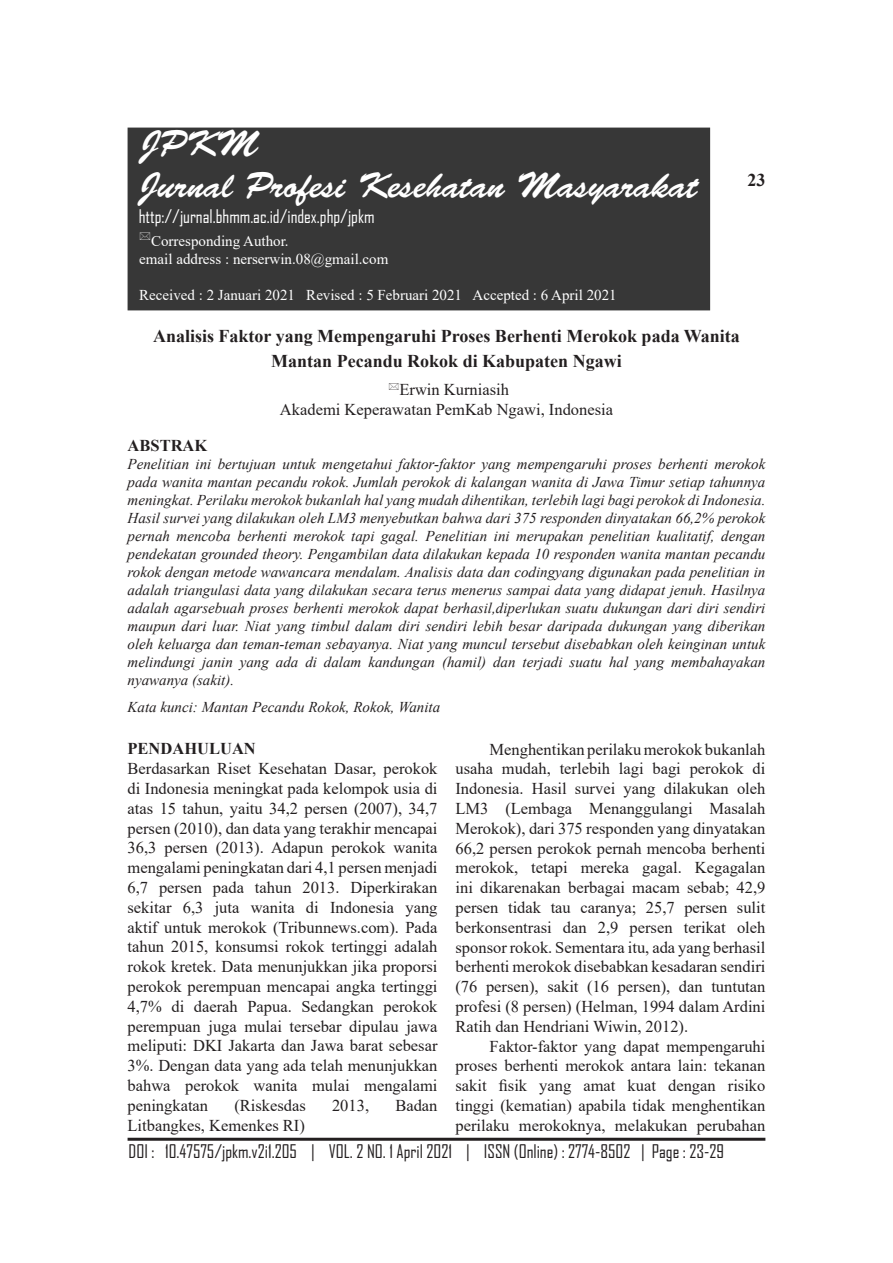
<style>
.page{position:relative;width:893px;height:1263px;background:#fff}
.page>*{position:absolute;margin:0;border:0;box-sizing:border-box;transform-origin:0 0}
.t1{font:36px "Brush Script Std";color:#fff}
.Judul{font:700 18px/25.2px "Times New Roman";color:#231f20;text-align:center}
.Keywords{font:18px "Agency FB";color:#231f20}
.t2{font:18px "Agency FB";color:#fff}
.Paragraph{font:16.5px/19.8px "Times New Roman";color:#231f20;text-align:justify}
.Paragraph_copy{font:16.5px/19.8px "Times New Roman";color:#231f20;text-align:justify}
.Penulis{font:16.5px "Times New Roman";color:#231f20}
.Heading_1{font:700 16.5px "Times New Roman";color:#231f20}
.t3{font:italic 15px/18px "Times New Roman";color:#231f20;text-align:justify}
.t4{font:15px "Times New Roman";color:#fff}
</style>
<div class="page">
<div style="left:128px;top:128px;width:582px;height:182px;background:#373737"></div>
<hr style="left:128px;top:1138px;width:637px;height:3px;background:#231f20">
<p class="t1" style="left:140px;top:123px;width:119px">JPKM</p>
<p class="t1" style="left:139px;top:166px;width:560px">Jurnal Profesi Kesehatan Masyarakat</p>
<p class="t2" style="left:139px;top:205px;width:237px">http://jurnal.bhmm.ac.id/index.php/jpkm</p>
<p class="t4" style="left:151px;top:231px;width:139px">Corresponding Author.</p>
<p class="t4" style="left:139px;top:249px;width:251px">email address : nerserwin.08@gmail.com</p>
<p class="t4" style="left:139px;top:285px;width:479px">Received : 2 Januari 2021 Revised : 5 Februari 2021 Accepted : 6 April 2021</p>
<p class="Judul" style="left:747px;top:167px;width:19px">23</p>
<p class="Judul" style="left:153px;top:323px;width:588px">Analisis Faktor yang Mempengaruhi Proses Berhenti Merokok pada Wanita<br>Mantan Pecandu Rokok di Kabupaten Ngawi</p>
<p class="Penulis" style="left:399px;top:378px;width:111px">Erwin Kurniasih</p>
<p class="Penulis" style="left:280px;top:398px;width:335px">Akademi Keperawatan PemKab Ngawi, Indonesia</p>
<p class="Heading_1" style="left:128px;top:434px;width:81px">ABSTRAK</p>
<p class="t3" style="left:128px;top:455px;width:639px">Penelitian ini bertujuan untuk mengetahui faktor-faktor yang mempengaruhi proses berhenti merokok pada wanita mantan pecandu rokok. Jumlah perokok di kalangan wanita di Jawa Timur setiap tahunnya meningkat. Perilaku merokok bukanlah hal yang mudah dihentikan, terlebih lagi bagi perokok di Indonesia.<br>Hasil survei yang dilakukan oleh LM3 menyebutkan bahwa dari 375 responden dinyatakan 66,2% perokok pernah mencoba berhenti merokok tapi gagal. Penelitian ini merupakan penelitian kualitatif, dengan pendekatan grounded theory. Pengambilan data dilakukan kepada 10 responden wanita mantan pecandu rokok dengan metode wawancara mendalam. Analisis data dan codingyang digunakan pada penelitian in adalah triangulasi data yang dilakukan secara terus menerus sampai data yang didapat jenuh. Hasilnya adalah agarsebuah proses berhenti merokok dapat berhasil,diperlukan suatu dukungan dari diri sendiri maupun dari luar. Niat yang timbul dalam diri sendiri lebih besar daripada dukungan yang diberikan oleh keluarga dan teman-teman sebayanya. Niat yang muncul tersebut disebabkan oleh keinginan untuk melindungi janin yang ada di dalam kandungan (hamil) dan terjadi suatu hal yang membahayakan nyawanya (sakit).</p>
<p class="t3" style="left:128px;top:697px;width:314px">Kata kunci: Mantan Pecandu Rokok, Rokok, Wanita</p>
<p class="Heading_1" style="left:128px;top:737px;width:130px">PENDAHULUAN</p>
<p class="Paragraph_copy" style="left:128px;top:758px;width:311px">Berdasarkan Riset Kesehatan Dasar, perokok di Indonesia meningkat pada kelompok usia di atas 15 tahun, yaitu 34,2 persen (2007), 34,7 persen (2010), dan data yang terakhir mencapai 36,3 persen (2013). Adapun perokok wanita mengalami peningkatan dari 4,1 persen menjadi 6,7 persen pada tahun 2013. Diperkirakan sekitar 6,3 juta wanita di Indonesia yang aktif untuk merokok (Tribunnews.com). Pada tahun 2015, konsumsi rokok tertinggi adalah rokok kretek. Data menunjukkan jika proporsi perokok perempuan mencapai angka tertinggi 4,7% di daerah Papua. Sedangkan perokok perempuan juga mulai tersebar dipulau jawa meliputi: DKI Jakarta dan Jawa barat sebesar 3%. Dengan data yang ada telah menunjukkan bahwa perokok wanita mulai mengalami peningkatan</p>
<p class="Paragraph_copy" style="left:234px;top:1095px;width:73px">(Riskesdas</p>
<p class="Paragraph_copy" style="left:332px;top:1095px;width:39px">2013,</p>
<p class="Paragraph_copy" style="left:395px;top:1095px;width:44px">Badan</p>
<p class="Paragraph_copy" style="left:128px;top:1114px;width:179px">Litbangkes, Kemenkes RI)</p>
<p class="Paragraph" style="left:455px;top:739px;width:311px;text-indent:34px">Menghentikan perilaku merokok bukanlah usaha mudah, terlebih lagi bagi perokok di Indonesia. Hasil survei yang dilakukan oleh LM3 (Lembaga Menanggulangi Masalah Merokok), dari 375 responden yang dinyatakan 66,2 persen perokok pernah mencoba berhenti merokok, tetapi mereka gagal. Kegagalan ini dikarenakan berbagai macam sebab; 42,9 persen tidak tau caranya; 25,7 persen sulit berkonsentrasi dan 2,9 persen terikat oleh sponsor rokok. Sementara itu, ada yang berhasil berhenti merokok disebabkan kesadaran sendiri (76 persen), sakit (16 persen), dan tuntutan profesi (8 persen) (Helman, 1994 dalam Ardini Ratih dan Hendriani Wiwin, 2012).</p>
<p class="Paragraph" style="left:455px;top:1036px;width:311px;text-indent:34px">Faktor-faktor yang dapat mempengaruhi proses berhenti merokok antara lain: tekanan sakit fisik yang amat kuat dengan risiko tinggi (kematian) apabila tidak menghentikan perilaku merokoknya, melakukan perubahan</p>
<p class="Keywords" style="left:129px;top:1140px;width:597px">DOI : 10.47575/jpkm.v2i1.205 | VOL. 2 NO. 1 April 2021 | ISSN (Online) : 2774-8502 | Page : 23-29</p>
</div>
